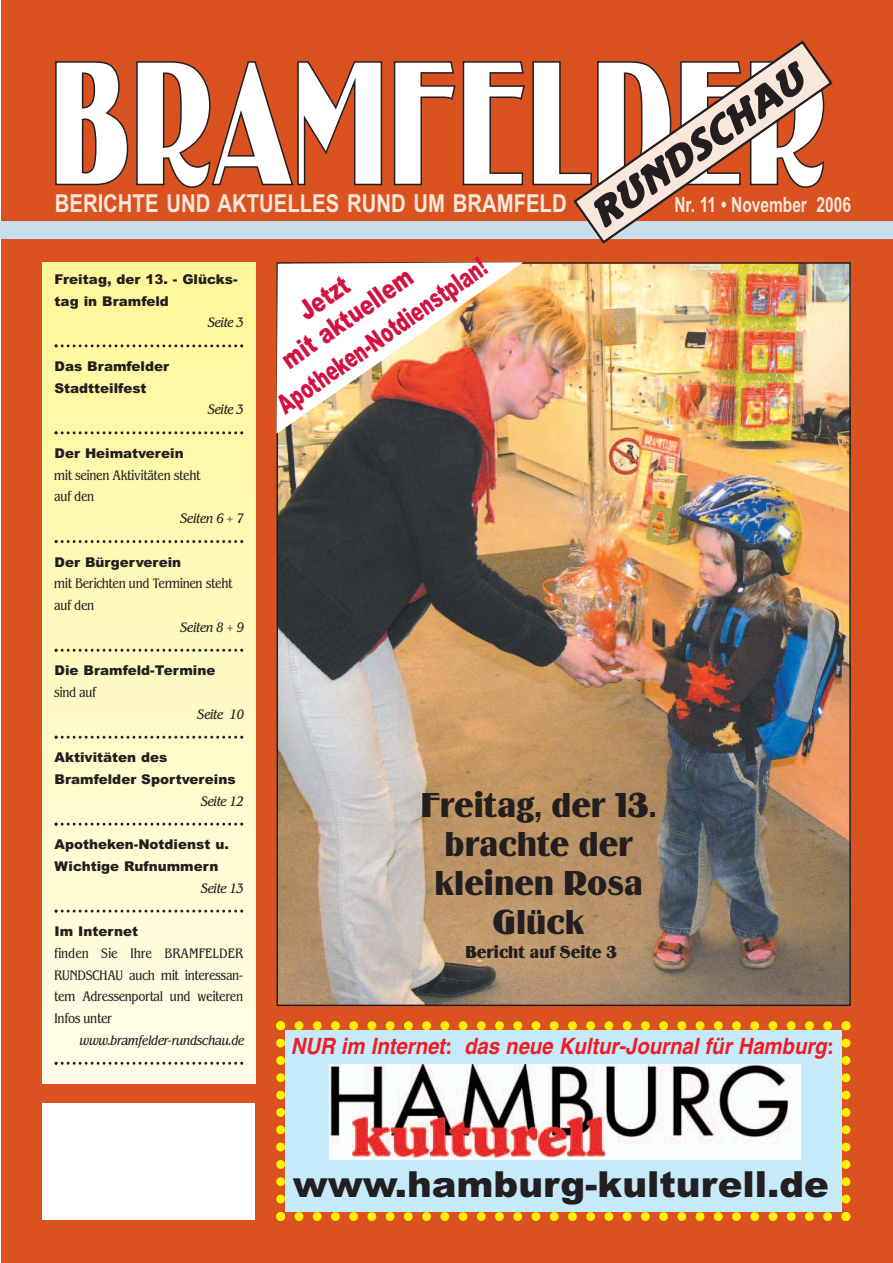
<style>
.page{position:relative;width:893px;height:1263px;background:#fff}
.page>*{position:absolute;margin:0;border:0;box-sizing:border-box;transform-origin:0 0}
.t1{font:italic 42.9px "Elmshorn";color:#231f20;scale:1.2 1}
.t2{font:36px/39px "Birmingham";color:#231f20;text-align:center;scale:.95 1}
.t3{font:900 36px "Arial";color:#231f20}
.t4{font:900 27px "Arial";color:#d21242;scale:.65 1}
.t5{font:900 27px/30px "Arial";color:#d21242;text-align:center;scale:.75 1}
.t6{font:700 24.75px "Arial Narrow";color:#fae7db}
.t7{font:italic 700 22.5px "Helvetica";color:#ed1e25;scale:.9 1}
.t8{font:700 21px "Arial Narrow";color:#fae7db;scale:.9 1}
.t9{font:18px "Birmingham";color:#231f20;scale:.95 1}
.t10{font:900 13.5px/21.8px "Arial";color:#231f20}
.t11{font:13.5px/21.8px "B693 Roman Cd";color:#231f20}
.t12{font:italic 13.5px "B693 Roman Cd";color:#231f20}
</style>
<div class="page">
<div style="left:1px;top:0;width:891px;height:1262px;background:#da521f"></div>
<div style="left:1px;top:221px;width:891px;height:18px;background:#c8deec"></div>
<div style="left:43px;top:262px;width:212px;height:822px;background:linear-gradient(to bottom,#fff79a,#fffde9)"></div>
<svg style="left:55px;top:344px;width:188px;height:3px"></svg>
<svg style="left:55px;top:431px;width:188px;height:3px"></svg>
<svg style="left:55px;top:540px;width:188px;height:3px"></svg>
<svg style="left:55px;top:649px;width:188px;height:3px"></svg>
<svg style="left:55px;top:736px;width:188px;height:3px"></svg>
<svg style="left:55px;top:823px;width:188px;height:3px"></svg>
<svg style="left:55px;top:910px;width:188px;height:3px"></svg>
<svg style="left:55px;top:1062px;width:188px;height:3px"></svg>
<svg style="left:276px;top:1021px;width:574px;height:200px;background:#cdd8ce"></svg>
<div style="left:43px;top:1104px;width:212px;height:116px;background:#fff"></div>
<img style="left:279px;top:265px;width:568px;height:738px">
<img style="left:329px;top:1064px;width:471px;height:96px">
<svg style="left:55px;top:61px;width:516px;height:127px"></svg>
<img style="left:276px;top:262px;width:247px;height:172px">
<svg style="left:571px;top:40px;width:263px;height:204px"></svg>
<h1 class="t1" style="left:579px;top:198px;width:211px;rotate:-35deg">Rundschau</h1>
<h3 class="t6" style="left:55px;top:189px;width:513px">BERICHTE UND AKTUELLES RUND UM BRAMFELD</h3>
<h3 class="t8" style="left:674px;top:192px;width:198px">Nr. 11 • November 2006</h3>
<p class="t10" style="left:55px;top:270px;width:185px">Freitag, der 13. - Glücks&shy;tag in Bramfeld</p>
<p class="t12" style="left:207px;top:318px;width:37px">Seite 3</p>
<p class="t10" style="left:55px;top:357px;width:116px">Das Bramfelder<br>Stadtteilfest</p>
<p class="t12" style="left:207px;top:405px;width:37px">Seite 3</p>
<p class="t10" style="left:55px;top:444px;width:131px">Der Heimatverein</p>
<p class="t11" style="left:55px;top:465px;width:147px">mit seinen Aktivitäten steht auf den</p>
<p class="t12" style="left:180px;top:513px;width:65px">Seiten 6 + 7</p>
<p class="t10" style="left:55px;top:552px;width:128px">Der Bürgerverein</p>
<p class="t11" style="left:55px;top:574px;width:179px">mit Berichten und Terminen steht auf den</p>
<p class="t12" style="left:180px;top:622px;width:65px">Seiten 8 + 9</p>
<p class="t10" style="left:55px;top:661px;width:162px">Die Bramfeld-Termine</p>
<p class="t11" style="left:55px;top:683px;width:43px">sind auf</p>
<p class="t12" style="left:197px;top:709px;width:48px">Seite 10</p>
<p class="t10" style="left:55px;top:748px;width:182px">Aktivitäten des<br>Bramfelder Sportvereins</p>
<p class="t12" style="left:200px;top:796px;width:44px">Seite 12</p>
<p class="t10" style="left:55px;top:835px;width:176px">Apotheken-Notdienst u.<br>Wichtige Rufnummern</p>
<p class="t12" style="left:200px;top:883px;width:44px">Seite 13</p>
<p class="t10" style="left:55px;top:922px;width:85px">Im Internet</p>
<p class="t11" style="left:55px;top:944px;width:190px;text-align:justify">finden Sie Ihre BRAMFELDER RUNDSCHAU auch mit interessan&shy;tem Adressenportal und weiteren Infos unter</p>
<p class="t12" style="left:79px;top:1035px;width:166px">www.bramfelder-rundschau.de</p>
<h3 class="t4" style="left:274px;top:399px;width:385px;rotate:-35deg">Apotheken-Notdienstplan!</h3>
<h3 class="t5" style="left:260px;top:327px;width:206px;rotate:-35deg">Jetzt<br>mit aktuellem</h3>
<h2 class="t2" style="left:421px;top:788px;width:250px">Freitag, der 13. brachte der kleinen Rosa<br>Glück</h2>
<h3 class="t9" style="left:465px;top:946px;width:161px">Bericht auf Seite 3</h3>
<h3 class="t7" style="left:291px;top:1038px;width:604px">NUR im Internet: das neue Kultur-Journal für Hamburg:</h3>
<h2 class="t3" style="left:293px;top:1171px;width:538px">www.hamburg-kulturell.de</h2>
</div>
